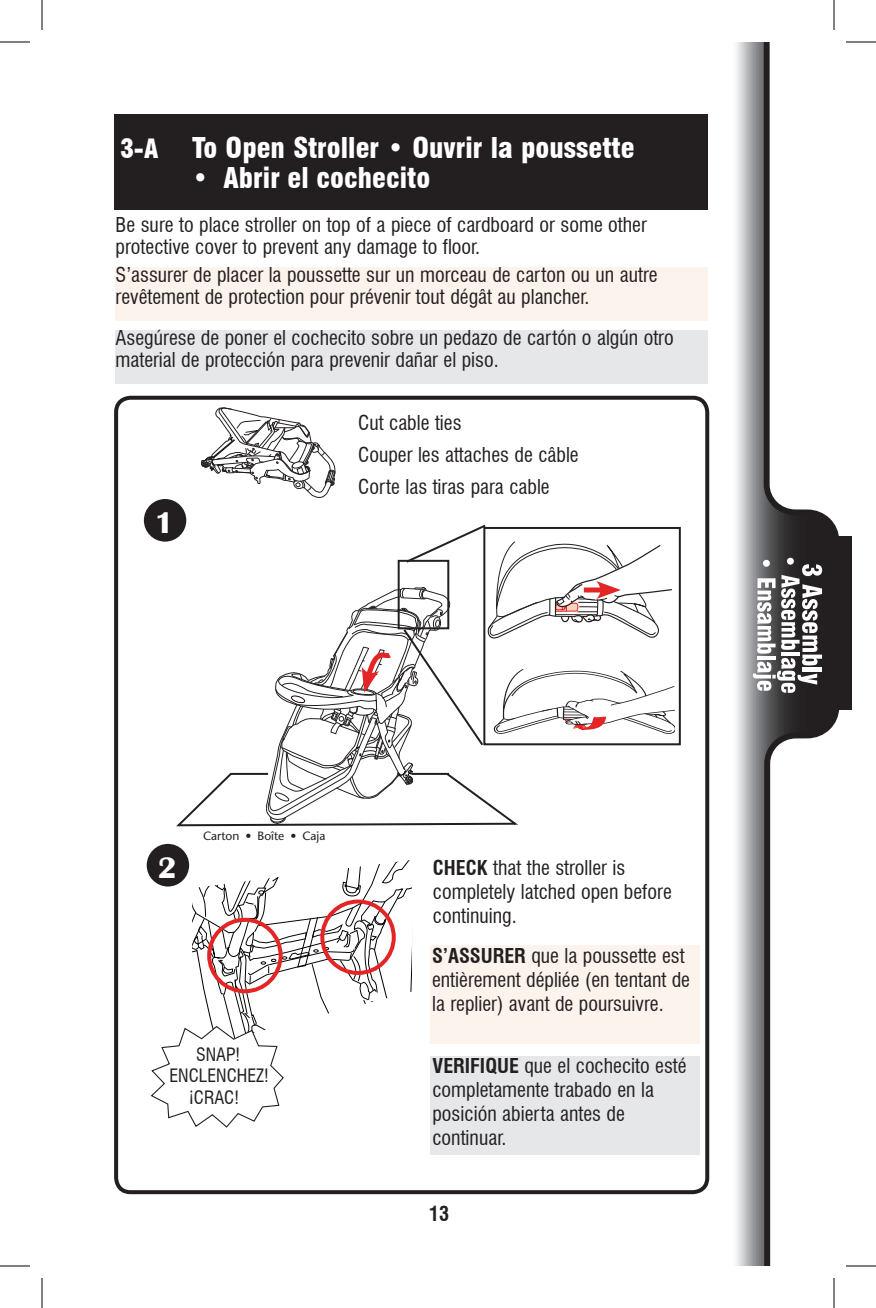
<style>
.page{position:relative;width:876px;height:1308px;background:#fff}
.page>*{position:absolute;margin:0;border:0;box-sizing:border-box;transform-origin:0 0}
.t1{font:700 30.8px "Britannic";color:#fff}
.t2{font:900 condensed 28px "Swiss 721 BT";color:#fff}
.t3{font:condensed 20px/24px "Swiss 721 BT";color:#231f20}
.t4{font:700 condensed 20px "Swiss 721 BT";color:#231f20}
.t5{font:condensed 18px/21.6px "Swiss 721 BT";color:#231f20;text-align:center}
.t6{font:12px "Stone Sans";color:#231f20}
.s1{font-size:26px}
.s2{font-weight:700}
</style>
<div class="page">
<img style="left:736px;top:42px;width:28px;height:1224px">
<svg style="left:764px;top:42px;width:75px;height:1224px"></svg>
<div style="left:832px;top:536px;width:20px;height:174px;background:#231f20"></div>
<svg style="left:753px;top:558px;width:69px;height:135px"></svg>
<div style="left:114px;top:114px;width:594px;height:96px;background:#231f20"></div>
<div style="left:116px;top:330px;width:592px;height:54px;background:#e6e7e9"></div>
<div style="left:116px;top:267px;width:592px;height:54px;background:#fcf3ed"></div>
<svg style="left:150px;top:860px;width:262px;height:268px"></svg>
<div style="left:320px;top:900px;width:76px;height:75px;border:4px solid #e32525;border-radius:50%"></div>
<div style="left:114px;top:396px;width:595px;height:798px;border:4px solid #231f20;border-radius:14px"></div>
<div style="left:144px;top:499px;width:42px;height:43px;background:#231f20;border-radius:50%"></div>
<div style="left:147px;top:844px;width:42px;height:43px;background:#231f20;border-radius:50%"></div>
<svg style="left:201px;top:407px;width:134px;height:91px"></svg>
<svg style="left:174px;top:524px;width:501px;height:303px"></svg>
<div style="left:207px;top:918px;width:76px;height:75px;border:4px solid #e32525;border-radius:50%"></div>
<div style="left:430px;top:945px;width:270px;height:99px;background:#fcf3ed"></div>
<div style="left:430px;top:1056px;width:270px;height:99px;background:#e6e7e9"></div>
<hr style="left:0;top:42px;width:30px;height:1px;background:#000">
<hr style="left:846px;top:42px;width:30px;height:1px;background:#000">
<hr style="left:0;top:1266px;width:30px;height:1px;background:#000">
<hr style="left:846px;top:1266px;width:30px;height:1px;background:#000">
<hr style="left:42px;top:0;width:1px;height:30px;background:#000">
<hr style="left:42px;top:1278px;width:1px;height:30px;background:#000">
<hr style="left:834px;top:0;width:1px;height:30px;background:#000">
<hr style="left:834px;top:1278px;width:1px;height:30px;background:#000">
<h2 class="t2" style="left:120px;top:131px;width:516px"><span class="s1">3-A</span> To Open Stroller • Ouvrir la poussette</h2>
<h2 class="t2" style="left:192px;top:161px;width:240px">• Abrir el cochecito</h2>
<p class="t3" style="left:116px;top:214px;width:533px;line-height:22px">Be sure to place stroller on top of a piece of cardboard or some other protective cover to prevent any damage to floor.</p>
<p class="t3" style="left:116px;top:263px;width:544px;line-height:22px">S’assurer de placer la poussette sur un morceau de carton ou un autre revêtement de protection pour prévenir tout dégât au plancher.</p>
<p class="t3" style="left:116px;top:327px;width:560px;line-height:22px">Asegúrese de poner el cochecito sobre un pedazo de cartón o algún otro material de protección para prevenir dañar el piso.</p>
<h1 class="t1" style="left:155px;top:505px;width:20px">1</h1>
<p class="t3" style="left:358px;top:406px;width:222px;line-height:32px">Cut cable ties<br>Couper les attaches de câble<br>Corte las tiras para cable</p>
<h1 class="t1" style="left:158px;top:850px;width:20px">2</h1>
<p class="t6" style="left:203px;top:829px;width:124px">Carton • Boîte • Caja</p>
<p class="t5" style="left:169px;top:1043px;width:101px">SNAP!<br>ENCLENCHEZ! ¡CRAC!</p>
<p class="t3" style="left:433px;top:855px;width:240px"><span class="s2">CHECK</span> that the stroller is completely latched open before continuing.</p>
<p class="t3" style="left:432px;top:943px;width:260px"><span class="s2">S’ASSURER</span> que la poussette est entièrement dépliée (en tentant de la replier) avant de poursuivre.</p>
<p class="t3" style="left:432px;top:1054px;width:256px"><span class="s2">VERIFIQUE</span> que el cochecito esté completamente trabado en la posición abierta antes de continuar.</p>
<p class="t4" style="left:429px;top:1202px;width:21px">13</p>
</div>
